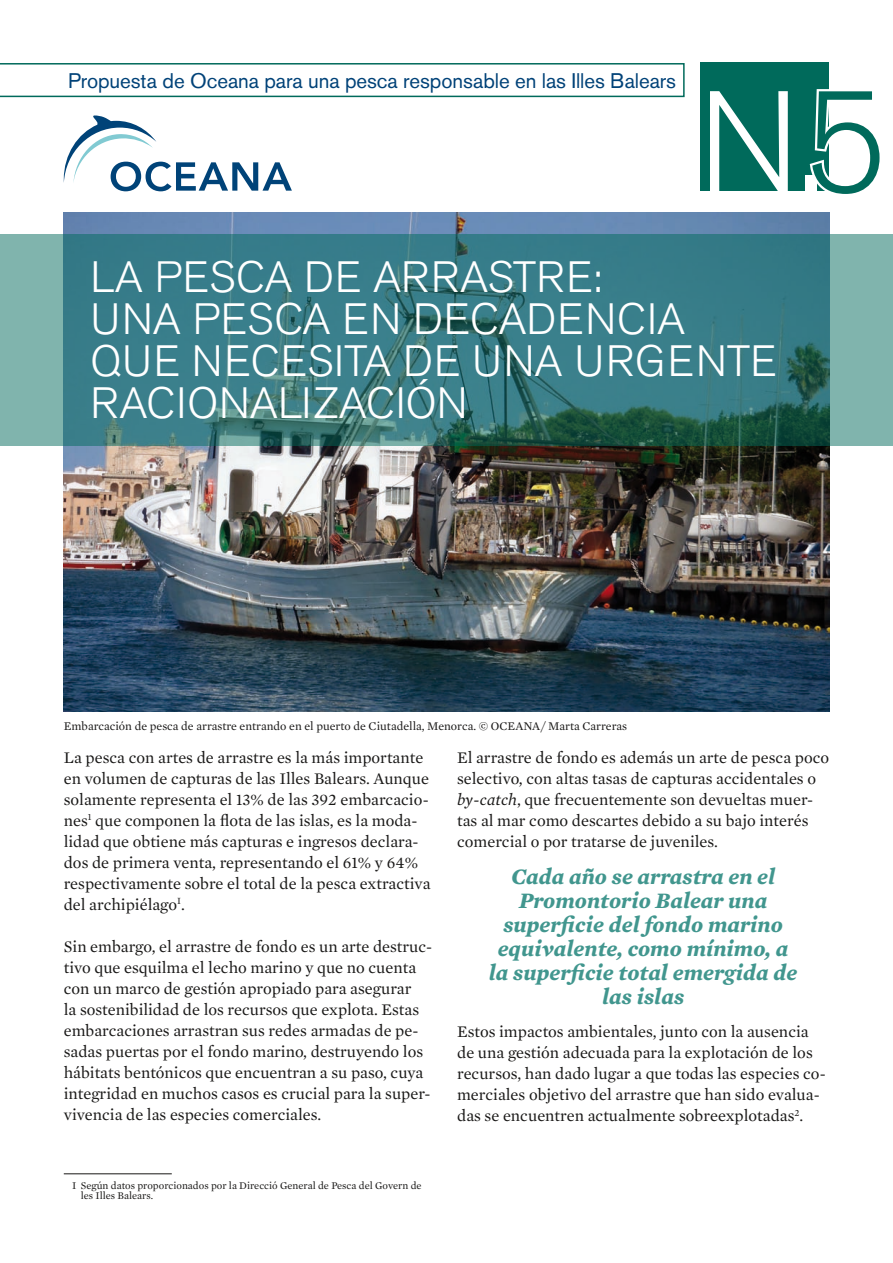
<style>
.page{position:relative;width:893px;height:1263px;background:#fff}
.page>*{position:absolute;margin:0;border:0;box-sizing:border-box;transform-origin:0 0}
.t1{font:300 142.5px "Akzidenz Grotesk BE";color:#fff}
.t2{font:300 43.5px/42px "Akzidenz Grotesk BE";letter-spacing:.02em;color:#fff}
.t3{font:italic 700 22.5px/24px "Mercury Text G1";color:#41968e;text-align:center}
.t4{font:21px "Akzidenz Grotesk BE";letter-spacing:-.005em;color:#004278}
.t5{font:16.5px/21px "Mercury Text G1";color:#181716}
.t6{font:12px "Mercury Text G1";color:#181716}
.t7{font:10.5px/10.5px "Mercury Text G1";color:#181716}
.s1{color:#006a5b}
.s2{font-style:italic}
</style>
<div class="page">
<div style="left:700px;top:62px;width:129px;height:129px;background:#006a5b"></div>
<img style="left:64px;top:213px;width:765px;height:498px">
<svg style="left:0;top:234px;width:893px;height:211px;background:#428287"></svg>
<svg style="left:809px;top:89px;width:20px;height:102px"></svg>
<svg style="left:64px;top:115px;width:228px;height:76px"></svg>
<hr style="left:64px;top:1173px;width:108px;height:1px;background:#181716">
<svg style="left:0;top:63px;width:685px;height:34px"></svg>
<p class="t4" style="left:68px;top:68px;width:610px">Propuesta de Oceana para una pesca responsable en las Illes Balears</p>
<h1 class="t1" style="left:698px;top:63px;width:191px">N.<span class="s1">5</span></h1>
<h2 class="t2" style="left:90px;top:257px;width:688px">LA PESCA DE ARRASTRE:<br>UNA PESCA EN DECADENCIA<br>QUE NECESITA DE UNA URGENTE<br>RACIONALIZACIÓN</h2>
<p class="t6" style="left:64px;top:719px;width:565px">Embarcación de pesca de arrastre entrando en el puerto de Ciutadella, Menorca. © OCEANA/ Marta Carreras</p>
<p class="t5" style="left:64px;top:747px;width:368px">La pesca con artes de arrastre es la más importante en volumen de capturas de las Illes Balears. Aunque solamente representa el 13% de las 392 embarcacio‑ nes<sup>1</sup> que componen la flota de las islas, es la moda‑ lidad que obtiene más capturas e ingresos declara‑ dos de primera venta, representando el 61% y 64% respectivamente sobre el total de la pesca extractiva del archipiélago<sup>I</sup>.</p>
<p class="t5" style="left:64px;top:936px;width:370px">Sin embargo, el arrastre de fondo es un arte destruc‑ tivo que esquilma el lecho marino y que no cuenta con un marco de gestión apropiado para asegurar<br>la sostenibilidad de los recursos que explota. Estas embarcaciones arrastran sus redes armadas de pe‑ sadas puertas por el fondo marino, destruyendo los hábitats bentónicos que encuentran a su paso, cuya integridad en muchos casos es crucial para la super‑ vivencia de las especies comerciales.</p>
<p class="t7" style="left:81px;top:1180px;width:342px;text-indent:-9px">I Según datos proporcionados por la Direcció General de Pesca del Govern de les Illes Balears.</p>
<p class="t5" style="left:457px;top:747px;width:374px">El arrastre de fondo es además un arte de pesca poco selectivo, con altas tasas de capturas accidentales o <span class="s2">by‑catch</span>, que frecuentemente son devueltas muer‑ tas al mar como descartes debido a su bajo interés comercial o por tratarse de juveniles.</p>
<h3 class="t3" style="left:489px;top:864px;width:310px">Cada año se arrastra en el<br>Promontorio Balear una superficie del fondo marino equivalente, como mínimo, a la superficie total emergida de las islas</h3>
<p class="t5" style="left:457px;top:1021px;width:370px">Estos impactos ambientales, junto con la ausencia de una gestión adecuada para la explotación de los recursos, han dado lugar a que todas las especies co‑ merciales objetivo del arrastre que han sido evalua‑ das se encuentren actualmente sobreexplotadas<sup>2</sup>.</p>
</div>
